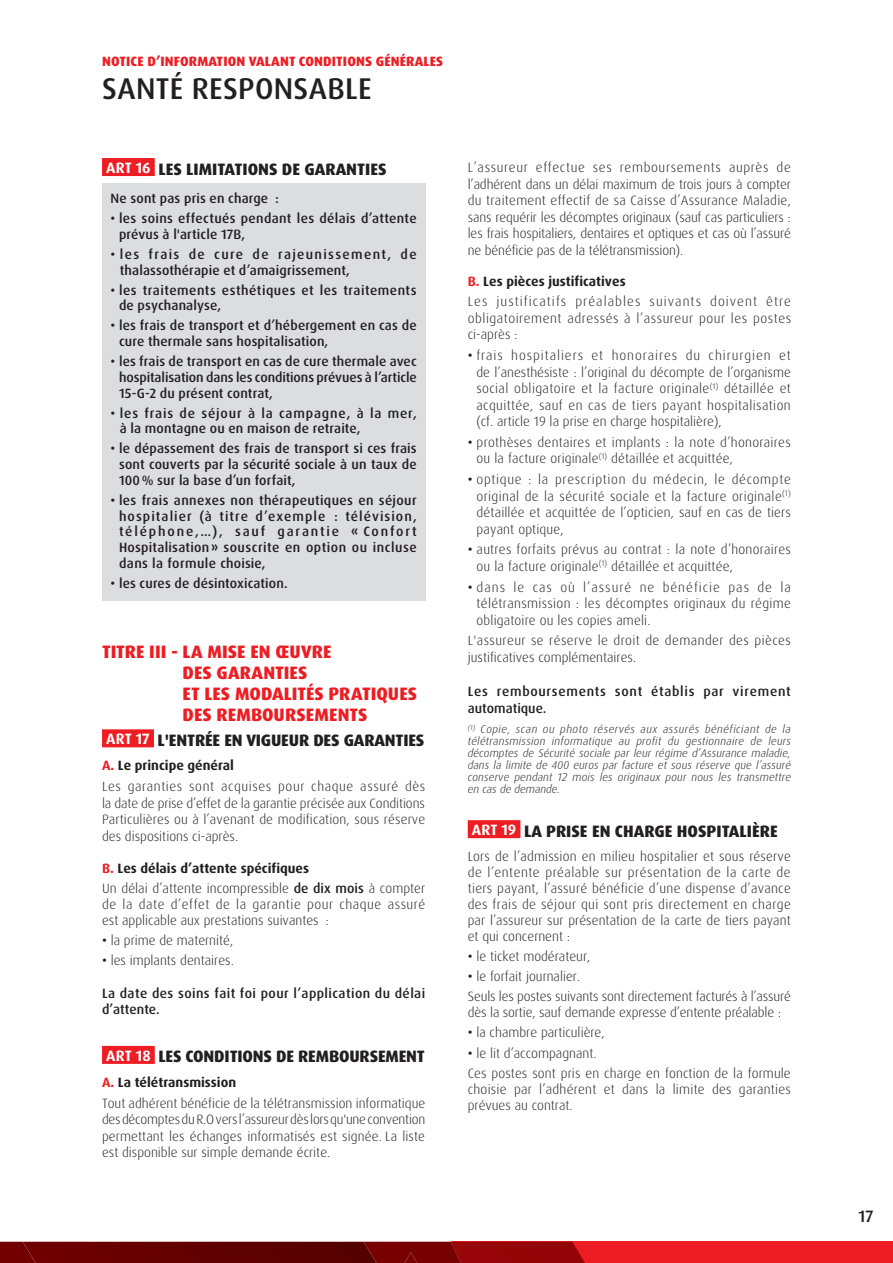
<style>
.page{position:relative;width:893px;height:1263px;background:#fff}
.page>*{position:absolute;margin:0;border:0;box-sizing:border-box;transform-origin:0 0}
.t1{font:500 30px "Dax Pro";letter-spacing:.01em;color:#231f20}
.t2{font:800 18px/21px "Dax Pro";letter-spacing:.005em;color:#ee1d23}
.t3{font:800 16.5px "Dax Pro";letter-spacing:-.01em;color:#231f20}
.t4{font:500 16.5px "Dax Pro";color:#231f20}
.t5{font:300 13.5px/16.5px "Dax Pro";letter-spacing:.005em;color:#231f20}
.t6{font:500 13.5px/15.8px "Dax Pro";letter-spacing:.015em;color:#231f20}
.t7{font:500 13.5px/15.8px "Dax Pro";letter-spacing:.035em;color:#231f20}
.t8{font:300 13.5px/20.7px "Dax Pro";letter-spacing:.04em;color:#231f20}
.t9{font:300 13.5px/16.5px "Dax Pro";letter-spacing:.03em;color:#231f20}
.t10{font:300 13.5px/20.7px "Dax Pro";letter-spacing:.075em;color:#231f20}
.t11{font:500 13.5px/16.5px "Dax Pro";letter-spacing:.05em;color:#231f20}
.t12{font:800 13.5px "Dax Pro";letter-spacing:.01em;color:#ee1d23}
.t13{font:italic 300 11.25px/12px "Dax Pro";letter-spacing:.01em;color:#231f20;text-align:justify}
.s1{font-weight:700;font-size:15px;color:#fff}
.s2{font-weight:700}
.s3{font-weight:700;color:#ee1d23}
.s4{font-weight:500}
</style>
<div class="page">
<div style="left:102px;top:158px;width:53px;height:18px;background:#ee1d23"></div>
<div style="left:102px;top:183px;width:323px;height:31px;background:#dcdddf"></div>
<div style="left:102px;top:203px;width:323px;height:47px;background:#dcdddf"></div>
<div style="left:102px;top:239px;width:323px;height:47px;background:#dcdddf"></div>
<div style="left:102px;top:275px;width:323px;height:47px;background:#dcdddf"></div>
<div style="left:102px;top:310px;width:323px;height:47px;background:#dcdddf"></div>
<div style="left:102px;top:346px;width:323px;height:63px;background:#dcdddf"></div>
<div style="left:102px;top:398px;width:323px;height:47px;background:#dcdddf"></div>
<div style="left:102px;top:433px;width:323px;height:63px;background:#dcdddf"></div>
<div style="left:102px;top:485px;width:323px;height:94px;background:#dcdddf"></div>
<div style="left:102px;top:568px;width:323px;height:32px;background:#dcdddf"></div>
<div style="left:102px;top:729px;width:52px;height:18px;background:#ee1d23"></div>
<div style="left:102px;top:1046px;width:53px;height:18px;background:#ee1d23"></div>
<div style="left:468px;top:820px;width:52px;height:18px;background:#ee1d23"></div>
<svg style="left:121px;top:1242px;width:772px;height:21px;background:#a30c0f"></svg>
<div style="left:36px;top:1242px;width:85px;height:21px;background:#6c0000"></div>
<img style="left:0;top:1242px;width:36px;height:21px">
<p class="t12" style="left:102px;top:52px;width:342px">NOTICE D’INFORMATION VALANT CONDITIONS GÉNÉRALES</p>
<h1 class="t1" style="left:102px;top:69px;width:271px">SANTÉ RESPONSABLE</h1>
<p class="t3" style="left:106px;top:158px;width:282px"><span class="s1">ART 16</span> LES LIMITATIONS DE GARANTIES</p>
<p class="t6" style="left:111px;top:191px;width:170px">Ne sont pas pris en charge :</p>
<p class="t6" style="left:119px;top:211px;width:299px;text-indent:-9px">• les soins effectués pendant les délais d’attente prévus à l'article 17B,</p>
<p class="t6" style="left:120px;top:246px;width:298px;text-indent:-9px">• les frais de cure de rajeunissement, de thalassothérapie et d’amaigrissement,</p>
<p class="t7" style="left:119px;top:282px;width:299px;text-indent:-9px">• les traitements esthétiques et les traitements de psychanalyse,</p>
<p class="t6" style="left:119px;top:318px;width:299px;text-indent:-9px">• les frais de transport et d’hébergement en cas de cure thermale sans hospitalisation,</p>
<p class="t6" style="left:119px;top:354px;width:299px;text-align:justify;text-indent:-9px">• les frais de transport en cas de cure thermale avec hospitalisation dans les conditions prévues à l’article 15-G-2 du présent contrat,</p>
<p class="t7" style="left:120px;top:405px;width:298px;text-indent:-9px">• les frais de séjour à la campagne, à la mer, à la montagne ou en maison de retraite,</p>
<p class="t6" style="left:119px;top:441px;width:299px;text-align:justify;text-indent:-9px">• le dépassement des frais de transport si ces frais sont couverts par la sécurité sociale à un taux de 100% sur la base d’un forfait,</p>
<p class="t6" style="left:119px;top:492px;width:299px;text-align:justify;text-indent:-8px">• les frais annexes non thérapeutiques en séjour hospitalier (à titre d’exemple : télévision, téléphone,…), sauf garantie <span class="s2">«</span> Confort Hospitalisation<span class="s2">»</span> souscrite en option ou incluse dans la formule choisie,</p>
<p class="t6" style="left:111px;top:575px;width:179px">• les cures de désintoxication.</p>
<h2 class="t2" style="left:183px;top:641px;width:236px;text-indent:-81px">TITRE III - LA MISE EN ŒUVRE<br>DES GARANTIES<br>ET LES MODALITÉS PRATIQUES<br>DES REMBOURSEMENTS</h2>
<p class="t3" style="left:106px;top:729px;width:320px"><span class="s1">ART 17</span> L'ENTRÉE EN VIGUEUR DES GARANTIES</p>
<p class="t8" style="left:102px;top:755px;width:325px"><span class="s3">A.</span> <span class="s2">Le principe général<br></span>Les garanties sont acquises pour chaque assuré dès</p>
<p class="t5" style="left:102px;top:795px;width:325px;text-align:justify">la date de prise d’effet de la garantie précisée aux Conditions Particulières ou à l’avenant de modification, sous réserve des dispositions ci-après.</p>
<p class="t5" style="left:102px;top:858px;width:325px;line-height:20.1px"><span class="s3">B.</span> <span class="s2">Les délais d’attente spécifiques<br></span>Un délai d’attente incompressible <span class="s4">de dix mois</span> à compter</p>
<p class="t5" style="left:102px;top:896px;width:325px;line-height:15.9px">de la date d’effet de la garantie pour chaque assuré est applicable aux prestations suivantes :</p>
<p class="t5" style="left:102px;top:932px;width:133px"><span class="s4">•</span> la prime de maternité,</p>
<p class="t5" style="left:102px;top:952px;width:133px"><span class="s4">•</span> les implants dentaires.</p>
<p class="t6" style="left:102px;top:985px;width:325px;line-height:16.2px">La date des soins fait foi pour l’application du délai d’attente.</p>
<p class="t3" style="left:106px;top:1046px;width:320px"><span class="s1">ART 18</span> LES CONDITIONS DE REMBOURSEMENT</p>
<p class="t5" style="left:102px;top:1072px;width:325px;line-height:20.7px"><span class="s3">A.</span> <span class="s2">La télétransmission<br></span>Tout adhérent bénéficie de la télétransmission informatique</p>
<p class="t5" style="left:102px;top:1111px;width:325px;text-align:justify">des décomptes du R.O vers l’assureur dès lors qu'une convention permettant les échanges informatisés est signée. La liste est disponible sur simple demande écrite.</p>
<p class="t5" style="left:468px;top:159px;width:325px;text-align:justify">L’assureur effectue ses remboursements auprès de l’adhérent dans un délai maximum de trois jours à compter du traitement effectif de sa Caisse d’Assurance Maladie, sans requérir les décomptes originaux (sauf cas particuliers : les frais hospitaliers, dentaires et optiques et cas où l’assuré ne bénéficie pas de la télétransmission).</p>
<p class="t10" style="left:468px;top:271px;width:325px"><span class="s3">B.</span> <span class="s2">Les pièces justificatives<br></span>Les justificatifs préalables suivants doivent être</p>
<p class="t8" style="left:468px;top:310px;width:325px;line-height:16.5px">obligatoirement adressés à l’assureur pour les postes ci-après :</p>
<p class="t5" style="left:476px;top:347px;width:316px;text-align:justify;text-indent:-9px"><span class="s4">•</span> frais hospitaliers et honoraires du chirurgien et de l’anesthésiste : l’original du décompte de l’organisme social obligatoire et la facture originale<sup>(1)</sup> détaillée et acquittée, sauf en cas de tiers payant hospitalisation (cf. article 19 la prise en charge hospitalière),</p>
<p class="t5" style="left:477px;top:434px;width:316px;text-indent:-9px"><span class="s4">•</span> prothèses dentaires et implants : la note d’honoraires ou la facture originale<sup>(1)</sup> détaillée et acquittée,</p>
<p class="t5" style="left:477px;top:471px;width:316px;text-align:justify;text-indent:-9px"><span class="s4">•</span> optique : la prescription du médecin, le décompte original de la sécurité sociale et la facture originale<sup>(1) </sup>détaillée et acquittée de l’opticien, sauf en cas de tiers payant optique,</p>
<p class="t5" style="left:477px;top:541px;width:316px;text-indent:-9px"><span class="s4">•</span> autres forfaits prévus au contrat : la note d’honoraires ou la facture originale<sup>(1)</sup> détaillée et acquittée,</p>
<p class="t5" style="left:477px;top:579px;width:316px;text-align:justify;text-indent:-9px"><span class="s4">•</span> dans le cas où l’assuré ne bénéficie pas de la télétransmission : les décomptes originaux du régime obligatoire ou les copies ameli.</p>
<p class="t9" style="left:468px;top:632px;width:325px">L'assureur se réserve le droit de demander des pièces justificatives complémentaires.</p>
<p class="t11" style="left:468px;top:683px;width:325px">Les remboursements sont établis par virement automatique.</p>
<p class="t13" style="left:468px;top:724px;width:325px"><sup>(1)</sup> Copie, scan ou photo réservés aux assurés bénéficiant de la télétransmission informatique au profit du gestionnaire de leurs décomptes de Sécurité sociale par leur régime d’Assurance maladie, dans la limite de 400 euros par facture et sous réserve que l’assuré conserve pendant 12 mois les originaux pour nous les transmettre en cas de demande.</p>
<p class="t3" style="left:472px;top:820px;width:307px"><span class="s1">ART 19</span> LA PRISE EN CHARGE HOSPITALIÈRE</p>
<p class="t5" style="left:468px;top:848px;width:325px;line-height:15.9px;text-align:justify">Lors de l’admission en milieu hospitalier et sous réserve de l’entente préalable sur présentation de la carte de tiers payant, l’assuré bénéficie d’une dispense d’avance des frais de séjour qui sont pris directement en charge par l’assureur sur présentation de la carte de tiers payant et qui concernent :</p>
<p class="t5" style="left:468px;top:948px;width:124px"><span class="s4">•</span> le ticket modérateur,</p>
<p class="t5" style="left:468px;top:966px;width:325px;line-height:20.1px"><span class="s4">•</span> le forfait journalier.<br>Seuls les postes suivants sont directement facturés à l’assuré</p>
<p class="t5" style="left:468px;top:1004px;width:315px">dès la sortie, sauf demande expresse d’entente préalable :</p>
<p class="t5" style="left:468px;top:1024px;width:138px"><span class="s4">•</span> la chambre particulière,</p>
<p class="t5" style="left:468px;top:1043px;width:325px;line-height:20.4px"><span class="s4">•</span> le lit d’accompagnant.<br>Ces postes sont pris en charge en fonction de la formule</p>
<p class="t5" style="left:468px;top:1081px;width:325px">choisie par l’adhérent et dans la limite des garanties prévues au contrat.</p>
<p class="t4" style="left:859px;top:1205px;width:16px">17</p>
</div>
